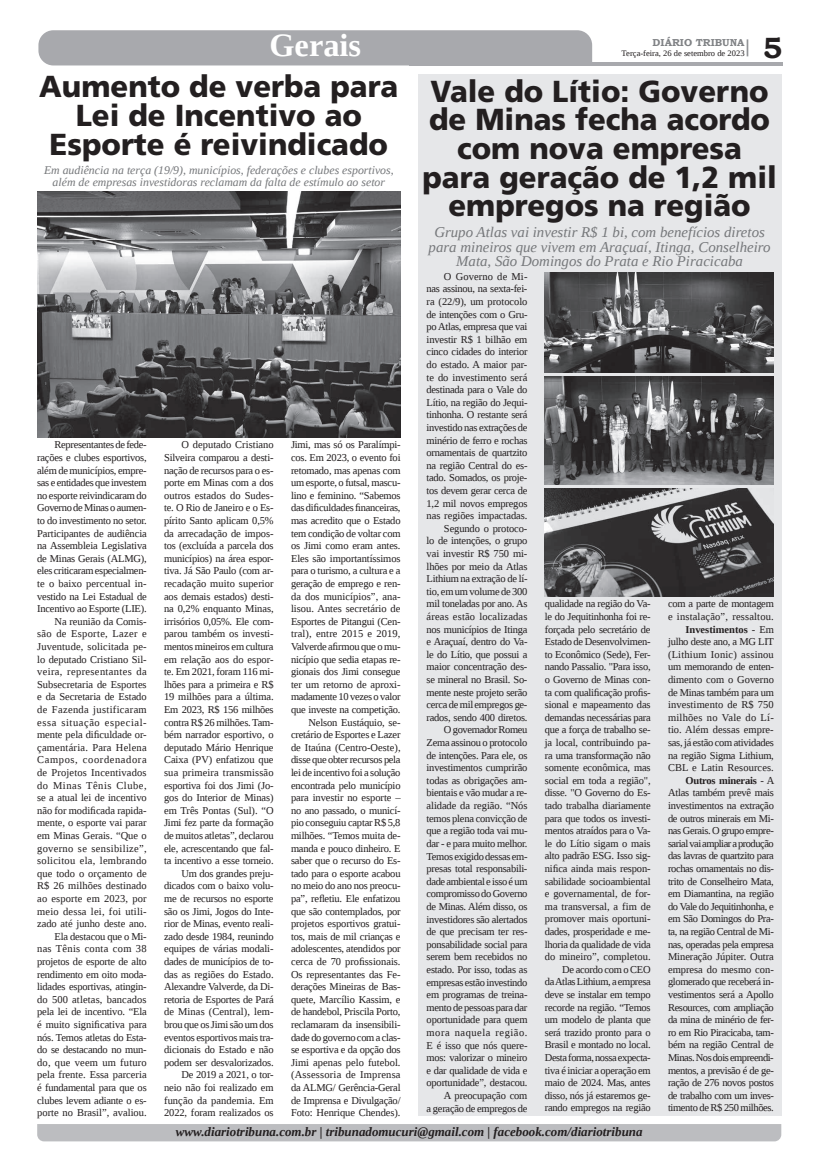
<style>
.page{position:relative;width:821px;height:1166px;background:#fff}
.page>*{position:absolute;margin:0;border:0;box-sizing:border-box;transform-origin:0 0}
.t1{font:700 32.38px "Liberation Serif";color:#fff}
.t2{font:900 30.36px/28.7px "Frutiger LT Std";color:#231f20;text-align:center;scale:.96 1}
.t3{font:700 29.31px "Bookman Old Style";color:#231f20}
.t4{font:italic 14.88px/14.9px "Liberation Serif";color:#76787b;text-align:center}
.t5{font:italic 700 12.95px "Liberation Serif";color:#231f20}
.t6{font:italic 11.81px/12.7px "Liberation Serif";color:#76787b;text-align:center}
.t7{font:10.5px/12.6px "Liberation Serif";letter-spacing:-.02em;color:#231f20;text-align:right}
.t8{font:700 10.06px "Bookman Old Style";color:#808285}
.t9{font:8.4px "Liberation Serif";color:#231f20}
.s1{font-weight:700}
</style>
<div class="page">
<hr style="left:409px;top:62px;width:374px;height:3px;background:#a8a9ad">
<div style="left:38px;top:30px;width:554px;height:35px;background:#a8a9ad"></div>
<svg style="left:747px;top:39px;width:1px;height:17px"></svg>
<div style="left:37px;top:1124px;width:744px;height:17px;background:#bcbdc0"></div>
<div style="left:418px;top:74px;width:363px;height:1042px;background:#e6e7e9"></div>
<img style="left:37px;top:192px;width:364px;height:245px">
<img style="left:545px;top:488px;width:229px;height:108px">
<img style="left:545px;top:272px;width:229px;height:101px">
<img style="left:545px;top:377px;width:229px;height:107px">
<h1 class="t1" style="left:269px;top:24px;width:93px">Gerais</h1>
<h2 class="t2" style="left:39px;top:72px;width:376px">Aumento de verba para<br>Lei de Incentivo ao<br>Esporte é reivindicado</h2>
<p class="t6" style="left:44px;top:163px;width:351px">Em audiência na terça (19/9), municípios, federações e clubes esportivos, além de empresas investidoras reclamam da falta de estímulo ao setor</p>
<p class="t7" style="left:37px;top:438px;width:111px">Representantes de fede&shy;rações e clubes esportivos, além de municípios, empre&shy;sas e entidades que investem no esporte reivindicaram do<br>Governo de Minas o aumen&shy;to do investimento no setor.<br>Participantes de audiência na Assembleia Legislativa de Minas Gerais (ALMG), eles criticaram especialmen&shy;te o baixo percentual in&shy;vestido na Lei Estadual de<br>Incentivo ao Esporte (LIE).<br>Na reunião da Comis-<br>são de Esporte, Lazer e<br>Juventude, solicitada pe&shy;lo deputado Cristiano Sil&shy;veira, representantes da<br>Subsecretaria de Esportes e da Secretaria de Estado de Fazenda justificaram essa situação especial&shy;mente pela dificuldade or&shy;çamentária. Para Helena<br>Campos, coordenadora de Projetos Incentivados do Minas Tênis Clube, se a atual lei de incentivo não for modificada rapida&shy;mente, o esporte vai parar em Minas Gerais. “Que o governo se sensibilize”, solicitou ela, lembrando que todo o orçamento de<br>R$ 26 milhões destinado ao esporte em 2023, por meio dessa lei, foi utili&shy;zado até junho deste ano.<br>Ela destacou que o Mi-<br>nas Tênis conta com 38 projetos de esporte de alto rendimento em oito moda&shy;lidades esportivas, atingin&shy;do 500 atletas, bancados pela lei de incentivo. “Ela é muito significativa para nós. Temos atletas do Esta&shy;do se destacando no mun&shy;do, que veem um futuro pela frente. Essa parceria é fundamental para que os clubes levem adiante o es&shy;porte no Brasil”, avaliou.</p>
<p class="t7" style="left:164px;top:438px;width:111px">O deputado Cristiano<br>Silveira comparou a desti&shy;nação de recursos para o es&shy;porte em Minas com a dos outros estados do Sudes&shy;te. O Rio de Janeiro e o Es&shy;pírito Santo aplicam 0,5% da arrecadação de impos&shy;tos (excluída a parcela dos municípios) na área espor&shy;tiva. Já São Paulo (com ar&shy;recadação muito superior aos demais estados) desti&shy;na 0,2% enquanto Minas, irrisórios 0,05%. Ele com&shy;parou também os investi&shy;mentos mineiros em cultura em relação aos do espor&shy;te. Em 2021, foram 116 mi&shy;lhões para a primeira e R$<br>19 milhões para a última.<br>Em 2023, R$ 156 milhões contra R$ 26 milhões. Tam&shy;bém narrador esportivo, o deputado Mário Henrique<br>Caixa (PV) enfatizou que sua primeira transmissão esportiva foi dos Jimi (Jo&shy;gos do Interior de Minas) em Três Pontas (Sul). “O<br>Jimi fez parte da formação de muitos atletas”, declarou ele, acrescentando que fal&shy;ta incentivo a esse torneio.<br>Um dos grandes preju&shy;dicados com o baixo volu&shy;me de recursos no esporte são os Jimi, Jogos do Inte&shy;rior de Minas, evento reali&shy;zado desde 1984, reunindo equipes de várias modali&shy;dades de municípios de to&shy;das as regiões do Estado.<br>Alexandre Valverde, da Di&shy;retoria de Esportes de Pará de Minas (Central), lem&shy;brou que os Jimi são um dos eventos esportivos mais tra&shy;dicionais do Estado e não podem ser desvalorizados.<br>De 2019 a 2021, o tor&shy;neio não foi realizado em função da pandemia. Em<br>2022, foram realizados os</p>
<p class="t7" style="left:291px;top:438px;width:111px">Jimi, mas só os Paralímpi&shy;cos. Em 2023, o evento foi retomado, mas apenas com um esporte, o futsal, mascu&shy;lino e feminino. “Sabemos das dificuldades financeiras, mas acredito que o Estado tem condição de voltar com os Jimi como eram antes.<br>Eles são importantíssimos para o turismo, a cultura e a geração de emprego e ren&shy;da dos municípios”, ana&shy;lisou. Antes secretário de<br>Esportes de Pitangui (Cen&shy;tral), entre 2015 e 2019,<br>Valverde afirmou que o mu&shy;nicípio que sedia etapas re&shy;gionais dos Jimi consegue ter um retorno de aproxi&shy;madamente 10 vezes o valor que investe na competição.<br>Nelson Eustáquio, se&shy;cretário de Esportes e Lazer de Itaúna (Centro-Oeste), disse que obter recursos pela lei de incentivo foi a solução encontrada pelo município para investir no esporte – no ano passado, o municí&shy;pio conseguiu captar R$ 5,8 milhões. “Temos muita de&shy;manda e pouco dinheiro. E saber que o recurso do Es&shy;tado para o esporte acabou no meio do ano nos preocu&shy;pa”, refletiu. Ele enfatizou que são contemplados, por projetos esportivos gratui&shy;tos, mais de mil crianças e adolescentes, atendidos por cerca de 70 profissionais.<br>Os representantes das Fe&shy;derações Mineiras de Bas&shy;quete, Marcílio Kassim, e de handebol, Priscila Porto, reclamaram da insensibili&shy;dade do governo com a clas&shy;se esportiva e da opção dos<br>Jimi apenas pelo futebol. (Assessoria de Imprensa da ALMG/ Gerência-Geral de Imprensa e Divulgação/<br>Foto: Henrique Chendes).</p>
<p class="t8" style="left:653px;top:35px;width:93px">DIÁRIO TRIBUNA</p>
<p class="t9" style="left:622px;top:48px;width:124px">Terça-feira, 26 de setembro de 2023</p>
<h3 class="t3" style="left:763px;top:27px;width:21px">5</h3>
<h2 class="t2" style="left:422px;top:77px;width:371px">Vale do Lítio: Governo de Minas fecha acordo com nova empresa para geração de 1,2 mil empregos na região</h2>
<h3 class="t4" style="left:429px;top:224px;width:343px">Grupo Atlas vai investir R$ 1 bi, com benefícios diretos para mineiros que vivem em Araçuaí, Itinga, Conselheiro<br>Mata, São Domingos do Prata e Rio Piracicaba</h3>
<p class="t7" style="left:427px;top:270px;width:102px">O Governo de Mi-<br>nas assinou, na sexta-fei&shy;ra (22/9), um protocolo de intenções com o Gru&shy;po Atlas, empresa que vai investir R$ 1 bilhão em cinco cidades do interior do estado. A maior par&shy;te do investimento será destinada para o Vale do<br>Lítio, na região do Jequi&shy;tinhonha. O restante será investido nas extrações de minério de ferro e rochas ornamentais de quartzito na região Central do es&shy;tado. Somados, os proje&shy;tos devem gerar cerca de<br>1,2 mil novos empregos nas regiões impactadas.<br>Segundo o protoco-<br>lo de intenções, o grupo vai investir R$ 750 mi&shy;lhões por meio da Atlas<br>Lithium na extração de lí&shy;tio, em um volume de 300 mil toneladas por ano. As áreas estão localizadas nos municípios de Itinga e Araçuaí, dentro do Va&shy;le do Lítio, que possui a maior concentração des&shy;se mineral no Brasil. So&shy;mente neste projeto serão cerca de mil empregos ge&shy;rados, sendo 400 diretos.<br>O governador Romeu<br>Zema assinou o protocolo de intenções. Para ele, os investimentos cumprirão todas as obrigações am&shy;bientais e vão mudar a re&shy;alidade da região. “Nós temos plena convicção de que a região toda vai mu&shy;dar - e para muito melhor.<br>Temos exigido dessas em&shy;presas total responsabili&shy;dade ambiental e isso é um compromisso do Governo de Minas. Além disso, os investidores são alertados de que precisam ter res&shy;ponsabilidade social para serem bem recebidos no estado. Por isso, todas as empresas estão investindo em programas de treina&shy;mento de pessoas para dar oportunidade para quem mora naquela região.<br>E é isso que nós quere&shy;mos: valorizar o mineiro e dar qualidade de vida e oportunidade”, destacou.<br>A preocupação com<br>a geração de empregos de</p>
<p class="t7" style="left:545px;top:597px;width:107px">qualidade na região do Va&shy;le do Jequitinhonha foi re&shy;forçada pelo secretário de<br>Estado de Desenvolvimen&shy;to Econômico (Sede), Fer&shy;nando Passalio. "Para isso, o Governo de Minas con&shy;ta com qualificação profis&shy;sional e mapeamento das demandas necessárias para que a força de trabalho se&shy;ja local, contribuindo pa&shy;ra uma transformação não somente econômica, mas social em toda a região", disse. "O Governo do Es&shy;tado trabalha diariamente para que todos os investi&shy;mentos atraídos para o Va&shy;le do Lítio sigam o mais alto padrão ESG. Isso sig&shy;nifica ainda mais respon&shy;sabilidade socioambiental e governamental, de for&shy;ma transversal, a fim de promover mais oportuni&shy;dades, prosperidade e me&shy;lhoria da qualidade de vida do mineiro”, completou.<br>De acordo com o CEO<br>da Atlas Lithium, a empresa deve se instalar em tempo recorde na região. “Temos um modelo de planta que será trazido pronto para o<br>Brasil e montado no local.<br>Desta forma, nossa expecta&shy;tiva é iniciar a operação em maio de 2024. Mas, antes disso, nós já estaremos ge&shy;rando empregos na região</p>
<p class="t7" style="left:668px;top:597px;width:108px">com a parte de montagem e instalação”, ressaltou.<br><span class="s1">Investimentos</span> - Em julho deste ano, a MG LIT (Lithium Ionic) assinou um memorando de enten&shy;dimento com o Governo de Minas também para um investimento de R$ 750 milhões no Vale do Lí&shy;tio. Além dessas empre&shy;sas, já estão com atividades na região Sigma Lithium,<br>CBL e Latin Resources.<br><span class="s1">Outros minerais</span> - A<br>Atlas também prevê mais investimentos na extração de outros minerais em Mi&shy;nas Gerais. O grupo empre&shy;sarial vai ampliar a produção das lavras de quartzito para rochas ornamentais no dis&shy;trito de Conselheiro Mata, em Diamantina, na região do Vale do Jequitinhonha, e em São Domingos do Pra&shy;ta, na região Central de Mi&shy;nas, operadas pela empresa<br>Mineração Júpiter. Outra empresa do mesmo con&shy;glomerado que receberá in&shy;vestimentos será a Apollo<br>Resources, com ampliação da mina de minério de fer&shy;ro em Rio Piracicaba, tam&shy;bém na região Central de<br>Minas. Nos dois empreendi&shy;mentos, a previsão é de ge&shy;ração de 276 novos postos de trabalho com um inves&shy;timento de R$ 250 milhões.</p>
<p class="t5" style="left:176px;top:1123px;width:468px">www.diariotribuna.com.br | tribunadomucuri@gmail.com | facebook.com/diariotribuna</p>
</div>
